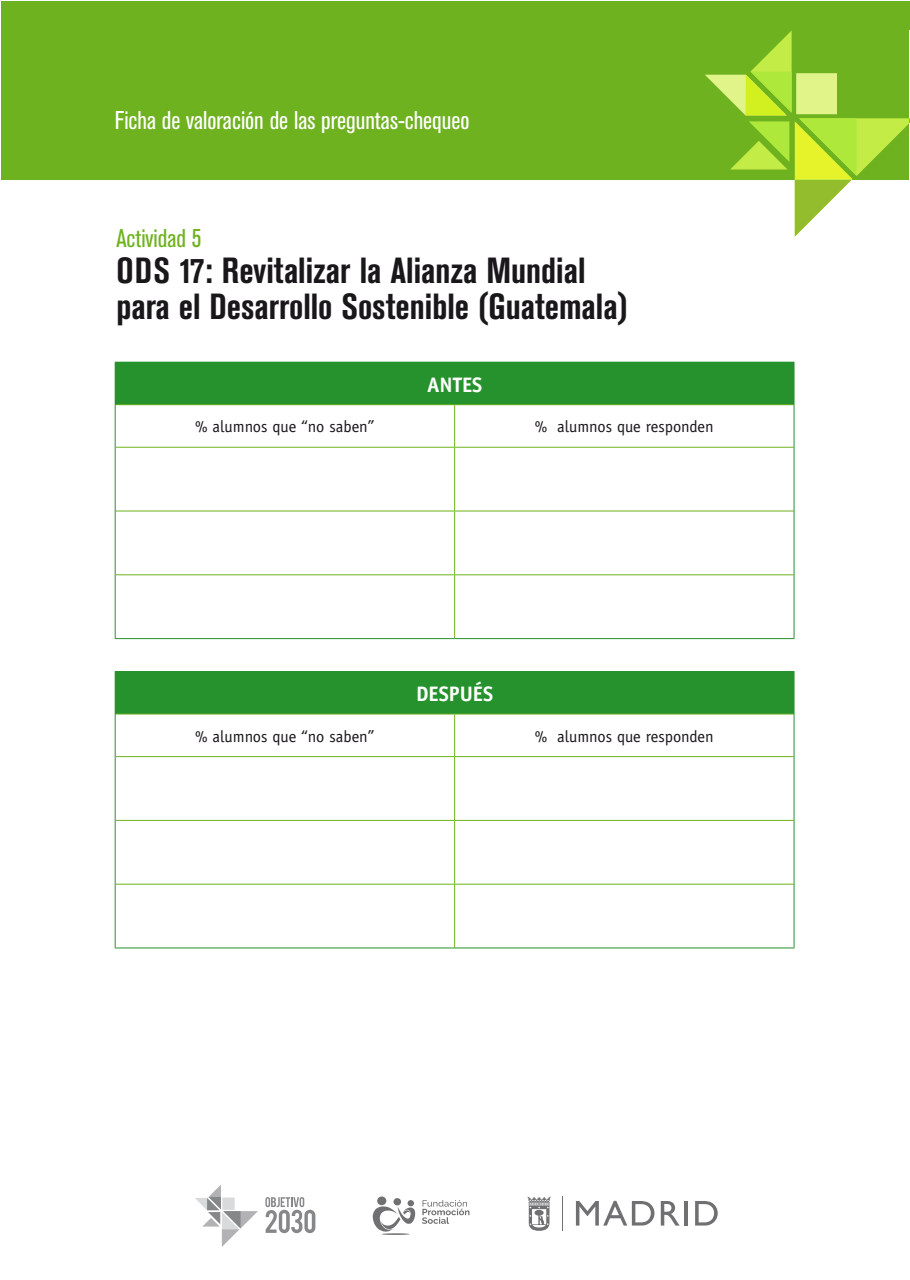
<style>
.page{position:relative;width:910px;height:1280px;background:#fff}
.page>*{position:absolute;margin:0;border:0;box-sizing:border-box;transform-origin:0 0}
.t1{font:700 condensed 36px/36px "Akzidenz Grotesk BE";color:#1a171a}
.t2{font:condensed 25.5px "Akzidenz Grotesk BE";color:#fff}
.t3{font:condensed 25.5px "Akzidenz Grotesk BE";color:#6fb21f}
.t4{font:700 21px "Officina Sans";color:#fff}
.t5{font:16.5px "Officina Sans";color:#1a171a}
</style>
<div class="page">
<div style="left:1px;top:1px;width:908px;height:178px;background:#6fb21f"></div>
<svg style="left:265px;top:1197px;width:50px;height:36px"></svg>
<div style="left:377px;top:1196px;width:9px;height:9px;background:#707072;border-radius:50%"></div>
<div style="left:393px;top:1198px;width:8px;height:7px;background:#707072;border-radius:50%"></div>
<div style="left:407px;top:1200px;width:7px;height:6px;background:#707072;border-radius:50%"></div>
<svg style="left:373px;top:1206px;width:42px;height:29px"></svg>
<svg style="left:422px;top:1200px;width:47px;height:24px"></svg>
<svg style="left:705px;top:30px;width:205px;height:207px"></svg>
<svg style="left:195px;top:1185px;width:63px;height:62px"></svg>
<hr style="left:562px;top:1197px;width:1px;height:34px;background:#707072">
<svg style="left:576px;top:1201px;width:78px;height:24px"></svg>
<svg style="left:661px;top:1201px;width:19px;height:24px"></svg>
<hr style="left:684px;top:1201px;width:4px;height:24px;background:#707072">
<svg style="left:695px;top:1201px;width:23px;height:24px"></svg>
<svg style="left:527px;top:1197px;width:24px;height:34px"></svg>
<div style="left:115px;top:362px;width:679px;height:43px;background:#26922d"></div>
<hr style="left:116px;top:404px;width:339px;height:1px;background:#6fb21f">
<hr style="left:455px;top:404px;width:339px;height:1px;background:#6fb21f">
<hr style="left:454px;top:405px;width:1px;height:42px;background:#6fb21f">
<hr style="left:116px;top:447px;width:339px;height:1px;background:#6fb21f">
<hr style="left:455px;top:447px;width:339px;height:1px;background:#6fb21f">
<hr style="left:454px;top:448px;width:1px;height:63px;background:#6fb21f">
<hr style="left:116px;top:511px;width:339px;height:1px;background:#6fb21f">
<hr style="left:455px;top:511px;width:339px;height:1px;background:#6fb21f">
<hr style="left:454px;top:511px;width:1px;height:63px;background:#6fb21f">
<hr style="left:116px;top:574px;width:339px;height:1px;background:#6fb21f">
<hr style="left:455px;top:574px;width:339px;height:1px;background:#6fb21f">
<hr style="left:454px;top:575px;width:1px;height:63px;background:#6fb21f">
<hr style="left:794px;top:363px;width:1px;height:42px;background:#26922d">
<hr style="left:115px;top:405px;width:1px;height:42px;background:#26922d">
<hr style="left:794px;top:405px;width:1px;height:42px;background:#26922d">
<hr style="left:115px;top:447px;width:1px;height:64px;background:#26922d">
<hr style="left:794px;top:447px;width:1px;height:64px;background:#26922d">
<hr style="left:115px;top:511px;width:1px;height:64px;background:#26922d">
<hr style="left:794px;top:511px;width:1px;height:64px;background:#26922d">
<hr style="left:115px;top:575px;width:1px;height:63px;background:#26922d">
<hr style="left:794px;top:575px;width:1px;height:63px;background:#26922d">
<hr style="left:115px;top:638px;width:340px;height:1px;background:#26922d">
<hr style="left:455px;top:638px;width:339px;height:1px;background:#26922d">
<div style="left:115px;top:671px;width:679px;height:43px;background:#26922d"></div>
<hr style="left:116px;top:714px;width:339px;height:1px;background:#6fb21f">
<hr style="left:455px;top:714px;width:339px;height:1px;background:#6fb21f">
<hr style="left:454px;top:714px;width:1px;height:42px;background:#6fb21f">
<hr style="left:116px;top:756px;width:339px;height:1px;background:#6fb21f">
<hr style="left:455px;top:756px;width:339px;height:1px;background:#6fb21f">
<hr style="left:454px;top:757px;width:1px;height:63px;background:#6fb21f">
<hr style="left:116px;top:820px;width:339px;height:1px;background:#6fb21f">
<hr style="left:455px;top:820px;width:339px;height:1px;background:#6fb21f">
<hr style="left:454px;top:821px;width:1px;height:63px;background:#6fb21f">
<hr style="left:116px;top:884px;width:339px;height:1px;background:#6fb21f">
<hr style="left:455px;top:884px;width:339px;height:1px;background:#6fb21f">
<hr style="left:454px;top:884px;width:1px;height:63px;background:#6fb21f">
<hr style="left:794px;top:672px;width:1px;height:42px;background:#26922d">
<hr style="left:115px;top:714px;width:1px;height:43px;background:#26922d">
<hr style="left:794px;top:714px;width:1px;height:43px;background:#26922d">
<hr style="left:115px;top:757px;width:1px;height:63px;background:#26922d">
<hr style="left:794px;top:757px;width:1px;height:63px;background:#26922d">
<hr style="left:115px;top:820px;width:1px;height:64px;background:#26922d">
<hr style="left:794px;top:820px;width:1px;height:64px;background:#26922d">
<hr style="left:115px;top:884px;width:1px;height:63px;background:#26922d">
<hr style="left:794px;top:884px;width:1px;height:63px;background:#26922d">
<hr style="left:115px;top:947px;width:340px;height:1px;background:#26922d">
<hr style="left:455px;top:947px;width:339px;height:1px;background:#26922d">
<h2 class="t2" style="left:115px;top:106px;width:356px">Ficha de valoración de las preguntas-chequeo</h2>
<h2 class="t3" style="left:116px;top:224px;width:87px">Actividad 5</h2>
<h1 class="t1" style="left:116px;top:253px;width:513px">ODS 17: Revitalizar la Alianza Mundial para el Desarrollo Sostenible (Guatemala)</h1>
<p class="t4" style="left:427px;top:371px;width:57px">ANTES</p>
<p class="t5" style="left:195px;top:417px;width:181px">% alumnos que “no saben”</p>
<p class="t5" style="left:535px;top:417px;width:180px">% alumnos que responden</p>
<p class="t4" style="left:416px;top:681px;width:78px">DESPUÉS</p>
<p class="t5" style="left:195px;top:726px;width:181px">% alumnos que “no saben”</p>
<p class="t5" style="left:535px;top:726px;width:180px">% alumnos que responden</p>
</div>
